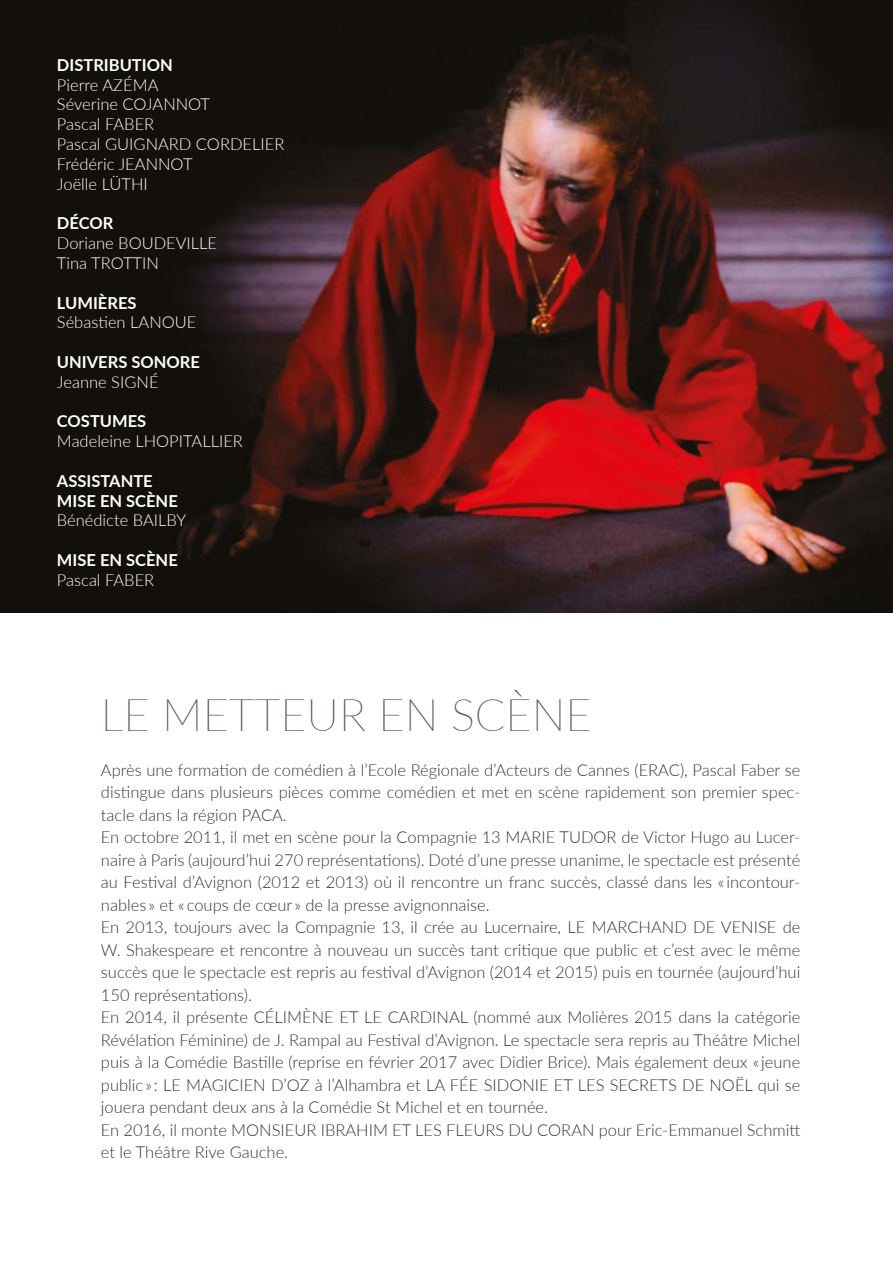
<style>
.page{position:relative;width:893px;height:1263px;background:#fff}
.page>*{position:absolute;margin:0;border:0;box-sizing:border-box;transform-origin:0 0}
.t1{font:100 45px "Lato";color:#625b4f}
.t2{font:300 16.5px/22.5px "Lato";color:#373636}
.t3{font:300 16.5px/19.8px "Lato";color:#fff}
.t4{font:700 16.5px/19.8px "Lato";color:#fff}
</style>
<div class="page">
<img style="left:0;top:0;width:893px;height:612px">
<p class="t4" style="left:57px;top:54px;width:117px">DISTRIBUTION</p>
<p class="t3" style="left:57px;top:74px;width:229px">Pierre AZÉMA<br>Séverine COJANNOT<br>Pascal FABER<br>Pascal GUIGNARD CORDELIER<br>Frédéric JEANNOT<br>Joëlle LÜTHI</p>
<p class="t4" style="left:57px;top:213px;width:58px">DÉCOR</p>
<p class="t3" style="left:57px;top:233px;width:162px">Doriane BOUDEVILLE<br>Tina TROTTIN</p>
<p class="t4" style="left:57px;top:292px;width:81px">LUMIÈRES</p>
<p class="t3" style="left:57px;top:312px;width:141px">Sébastien LANOUE</p>
<p class="t4" style="left:57px;top:351px;width:144px">UNIVERS SONORE</p>
<p class="t3" style="left:57px;top:371px;width:103px">Jeanne SIGNÉ</p>
<p class="t4" style="left:57px;top:411px;width:91px">COSTUMES</p>
<p class="t3" style="left:57px;top:431px;width:187px">Madeleine LHOPITALLIER</p>
<p class="t4" style="left:57px;top:470px;width:122px">ASSISTANTE<br>MISE EN SCÈNE</p>
<p class="t3" style="left:57px;top:510px;width:131px">Bénédicte BAILBY</p>
<p class="t4" style="left:57px;top:549px;width:122px">MISE EN SCÈNE</p>
<p class="t3" style="left:57px;top:569px;width:99px">Pascal FABER</p>
<h1 class="t1" style="left:101px;top:684px;width:492px">LE METTEUR EN SCÈNE</h1>
<p class="t2" style="left:101px;top:758px;width:701px">Après une formation de comédien à l’Ecole Régionale d’Acteurs de Cannes (ERAC), Pascal Faber se distingue dans plusieurs pièces comme comédien et met en scène rapidement son premier spec&shy;tacle dans la région PACA.<br>En octobre 2011, il met en scène pour la Compagnie 13 MARIE TUDOR de Victor Hugo au Lucer&shy;naire à Paris (aujourd’hui 270 représentations). Doté d’une presse unanime, le spectacle est présenté au Festival d’Avignon (2012 et 2013) où il rencontre un franc succès, classé dans les « incontour&shy;nables » et « coups de cœur » de la presse avignonnaise.<br>En 2013, toujours avec la Compagnie 13, il crée au Lucernaire, LE MARCHAND DE VENISE de W. Shakespeare et rencontre à nouveau un succès tant critique que public et c’est avec le même succès que le spectacle est repris au festival d’Avignon (2014 et 2015) puis en tournée (aujourd’hui 150 représentations).<br>En 2014, il présente CÉLIMÈNE ET LE CARDINAL (nommé aux Molières 2015 dans la catégorie Révélation Féminine) de J. Rampal au Festival d’Avignon. Le spectacle sera repris au Théâtre Michel puis à la Comédie Bastille (reprise en février 2017 avec Didier Brice). Mais également deux « jeune public » : LE MAGICIEN D’OZ à l’Alhambra et LA FÉE SIDONIE ET LES SECRETS DE NOËL qui se jouera pendant deux ans à la Comédie St Michel et en tournée.<br>En 2016, il monte MONSIEUR IBRAHIM ET LES FLEURS DU CORAN pour Eric-Emmanuel Schmitt et le Théâtre Rive Gauche.</p>
</div>
